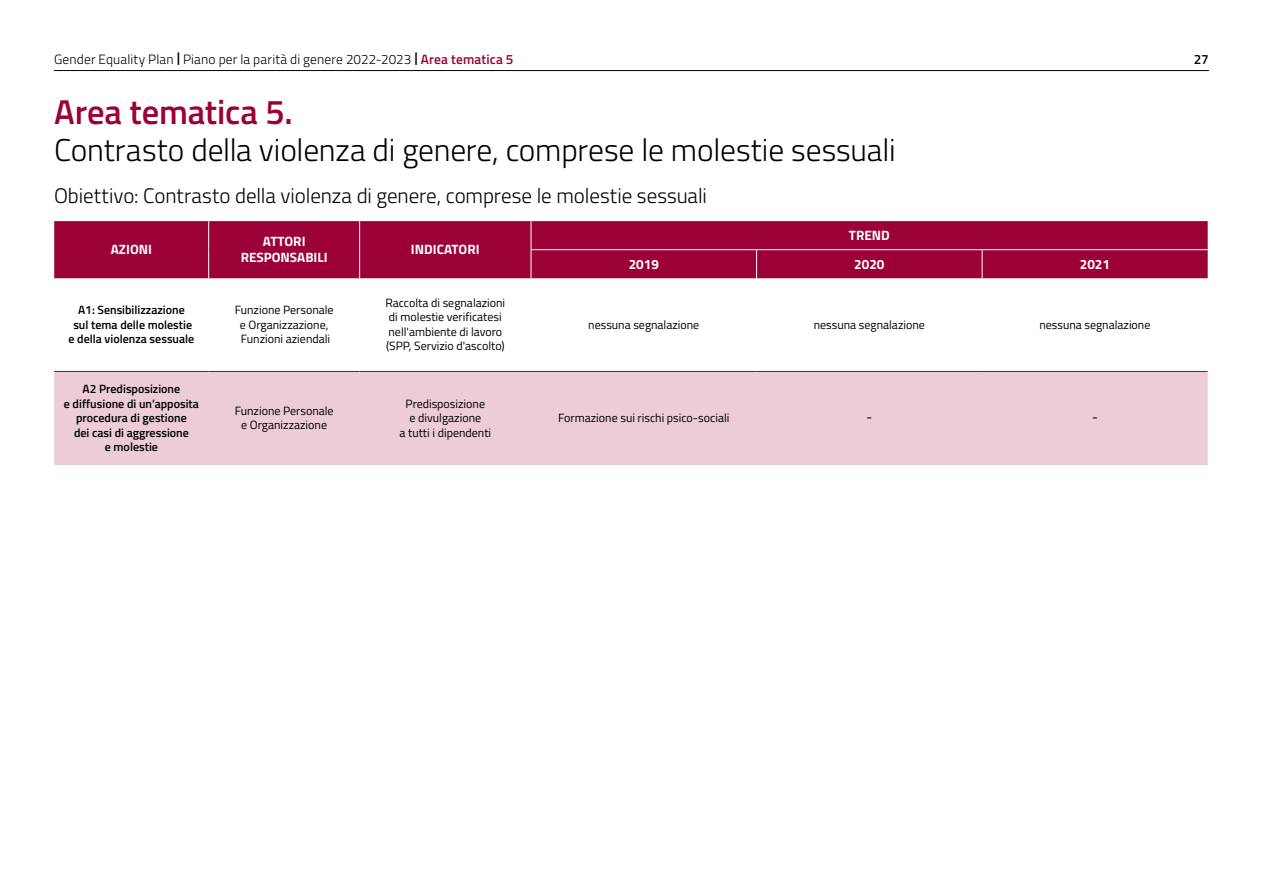
<style>
.page{position:relative;width:1263px;height:893px;background:#fff}
.page>*{position:absolute;margin:0;border:0;box-sizing:border-box;transform-origin:0 0}
.t1{font:600 34.5px "Titillium Web";letter-spacing:-.005em;color:#9b0037}
.t2{font:300 31.5px "Titillium Web";letter-spacing:-.005em;color:#000}
.t3{font:300 21px "Titillium Web";letter-spacing:-.005em;color:#000}
.t4{font:18px "Minion Pro";color:#000}
.t5{font:300 13.5px "Titillium Web";letter-spacing:.01em;color:#000}
.t6{font:700 13.5px/16.2px "Titillium Web";color:#fff;text-align:center}
.t7{font:600 13.5px "Titillium Web";color:#000}
.t8{font:12px/14.4px "Titillium Web";color:#000;text-align:center}
.t9{font:600 12px/14.4px "Titillium Web";color:#000;text-align:center}
.s1{font-weight:600}
.s2{font-weight:600;color:#9b0037}
</style>
<div class="page">
<hr style="left:54px;top:70px;width:1155px;height:1px;background:#000">
<div style="left:54px;top:221px;width:1154px;height:57px;background:#9b0037"></div>
<div style="left:54px;top:372px;width:1154px;height:93px;background:#ebccd7"></div>
<hr style="left:531px;top:249px;width:225px;height:1px;background:#fff">
<hr style="left:756px;top:249px;width:226px;height:1px;background:#fff">
<hr style="left:982px;top:249px;width:226px;height:1px;background:#fff">
<svg style="left:208px;top:221px;width:1px;height:57px"></svg>
<svg style="left:359px;top:221px;width:1px;height:57px"></svg>
<svg style="left:531px;top:221px;width:1px;height:57px"></svg>
<svg style="left:756px;top:250px;width:1px;height:28px"></svg>
<svg style="left:982px;top:250px;width:1px;height:28px"></svg>
<hr style="left:54px;top:371px;width:155px;height:1px;background:#9b0037">
<hr style="left:209px;top:371px;width:151px;height:1px;background:#9b0037">
<hr style="left:360px;top:371px;width:171px;height:1px;background:#9b0037">
<hr style="left:531px;top:371px;width:225px;height:1px;background:#9b0037">
<hr style="left:756px;top:371px;width:226px;height:1px;background:#9b0037">
<hr style="left:982px;top:371px;width:226px;height:1px;background:#9b0037">
<p class="t5" style="left:54px;top:49px;width:461px">Gender Equality Plan <span class="s1">|</span> Piano per la parità di genere 2022-2023 <span class="s1">|</span> <span class="s2">Area tematica 5</span></p>
<p class="t7" style="left:1194px;top:49px;width:16px">27</p>
<h1 class="t1" style="left:54px;top:86px;width:240px">Area tematica 5.</h1>
<h2 class="t2" style="left:54px;top:127px;width:843px">Contrasto della violenza di genere, comprese le molestie sessuali</h2>
<h3 class="t3" style="left:54px;top:180px;width:654px">Obiettivo: Contrasto della violenza di genere, comprese le molestie sessuali</h3>
<p class="t6" style="left:111px;top:241px;width:43px">AZIONI</p>
<p class="t6" style="left:241px;top:233px;width:88px">ATTORI<br>RESPONSABILI</p>
<p class="t6" style="left:411px;top:241px;width:70px">INDICATORI</p>
<p class="t6" style="left:849px;top:227px;width:42px">TREND</p>
<p class="t6" style="left:629px;top:255px;width:32px">2019</p>
<p class="t6" style="left:854px;top:255px;width:32px">2020</p>
<p class="t6" style="left:1080px;top:255px;width:32px">2021</p>
<p class="t9" style="left:69px;top:302px;width:127px">A1: Sensibilizzazione<br>sul tema delle molestie e della violenza sessuale</p>
<p class="t8" style="left:235px;top:302px;width:100px">Funzione Personale e Organizzazione,<br>Funzioni aziendali</p>
<p class="t8" style="left:385px;top:295px;width:121px;text-align:left">Raccolta di segnalazioni di molestie verificatesi nell'ambiente di lavoro (SPP, Servizio d'ascolto)</p>
<p class="t9" style="left:64px;top:381px;width:137px">A2 Predisposizione<br>e diffusione di un’apposita procedura di gestione<br>dei casi di aggressione<br>e molestie</p>
<p class="t8" style="left:235px;top:403px;width:100px">Funzione Personale e Organizzazione</p>
<p class="t8" style="left:399px;top:396px;width:93px">Predisposizione<br>e divulgazione<br>a tutti i dipendenti</p>
<p class="t8" style="left:588px;top:317px;width:113px">nessuna segnalazione</p>
<p class="t8" style="left:814px;top:317px;width:113px">nessuna segnalazione</p>
<p class="t8" style="left:1039px;top:317px;width:113px">nessuna segnalazione</p>
<p class="t8" style="left:558px;top:410px;width:173px">Formazione sui rischi psico-sociali</p>
<h3 class="t4" style="left:866px;top:404px;width:8px">-</h3>
<h3 class="t4" style="left:1092px;top:404px;width:8px">-</h3>
</div>
